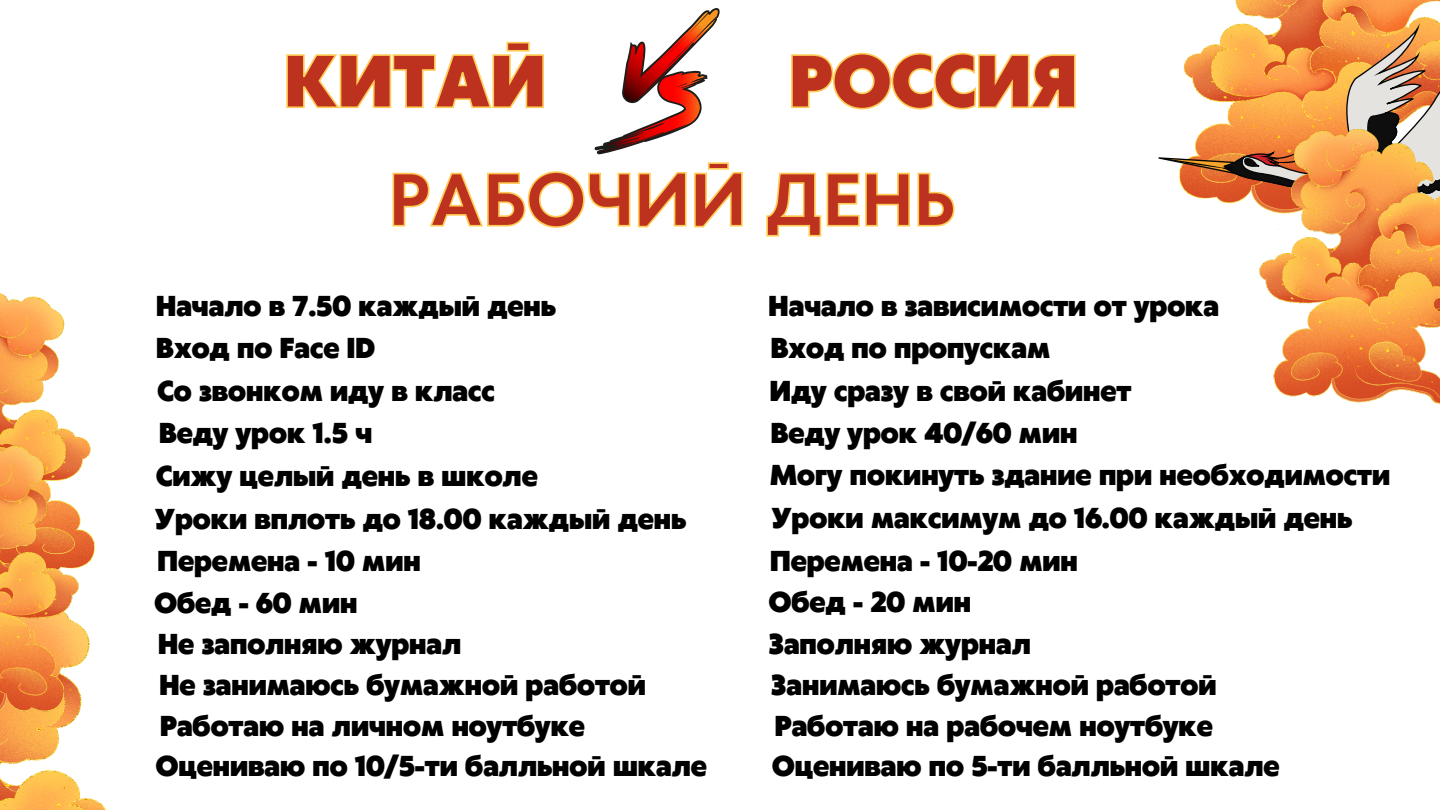
<style>
.page{position:relative;width:1440px;height:810px;background:#fff}
.page>*{position:absolute;margin:0;border:0;box-sizing:border-box;transform-origin:0 0}
.t1{font:900 70px "Klein Text";color:#bd321e}
.t2{font:700 70px "Klein Text";color:#bd321e}
.t3{font:900 27px "Klein Text";color:#000}
</style>
<div class="page">
<img style="left:1235px;top:0;width:205px;height:20px">
<img style="left:0;top:626px;width:106px;height:184px">
<img style="left:0;top:293px;width:95px;height:274px">
<svg style="left:1158px;top:20px;width:282px;height:184px"></svg>
<img style="left:1258px;top:130px;width:182px;height:275px">
<img style="left:0;top:445px;width:81px;height:290px">
<svg style="left:595px;top:8px;width:125px;height:146px"></svg>
<svg style="left:791px;top:52px;width:285px;height:58px"></svg>
<svg style="left:286px;top:41px;width:258px;height:68px"></svg>
<svg style="left:392px;top:162px;width:563px;height:75px"></svg>
<p class="t1" style="left:284px;top:46px;width:263px">КИТАЙ</p>
<p class="t1" style="left:789px;top:46px;width:290px">РОССИЯ</p>
<p class="t2" style="left:389px;top:164px;width:568px">РАБОЧИЙ ДЕНЬ</p>
<p class="t3" style="left:156px;top:293px;width:401px">Начало в 7.50 каждый день</p>
<p class="t3" style="left:769px;top:293px;width:452px">Начало в зависимости от урока</p>
<p class="t3" style="left:156px;top:335px;width:220px">Вход по Face ID</p>
<p class="t3" style="left:771px;top:335px;width:281px">Вход по пропускам</p>
<p class="t3" style="left:158px;top:377px;width:339px">Со звонком иду в класс</p>
<p class="t3" style="left:770px;top:377px;width:363px">Иду сразу в свой кабинет</p>
<p class="t3" style="left:159px;top:420px;width:215px">Веду урок 1.5 ч</p>
<p class="t3" style="left:771px;top:420px;width:308px">Веду урок 40/60 мин</p>
<p class="t3" style="left:156px;top:462px;width:383px">Сижу целый день в школе</p>
<p class="t3" style="left:770px;top:462px;width:621px">Могу покинуть здание при необходимости</p>
<p class="t3" style="left:155px;top:505px;width:533px">Уроки вплоть до 18.00 каждый день</p>
<p class="t3" style="left:772px;top:504px;width:582px">Уроки максимум до 16.00 каждый день</p>
<p class="t3" style="left:158px;top:548px;width:265px">Перемена - 10 мин</p>
<p class="t3" style="left:770px;top:547px;width:309px">Перемена - 10-20 мин</p>
<p class="t3" style="left:154px;top:589px;width:204px">Обед - 60 мин</p>
<p class="t3" style="left:769px;top:589px;width:204px">Обед - 20 мин</p>
<p class="t3" style="left:158px;top:631px;width:305px">Не заполняю журнал</p>
<p class="t3" style="left:769px;top:630px;width:263px">Заполняю журнал</p>
<p class="t3" style="left:160px;top:672px;width:488px">Не занимаюсь бумажной работой</p>
<p class="t3" style="left:771px;top:672px;width:447px">Занимаюсь бумажной работой</p>
<p class="t3" style="left:160px;top:712px;width:426px">Работаю на личном ноутбуке</p>
<p class="t3" style="left:775px;top:712px;width:439px">Работаю на рабочем ноутбуке</p>
<p class="t3" style="left:156px;top:752px;width:553px">Оцениваю по 10/5-ти балльной шкале</p>
<p class="t3" style="left:772px;top:752px;width:509px">Оцениваю по 5-ти балльной шкале</p>
</div>
